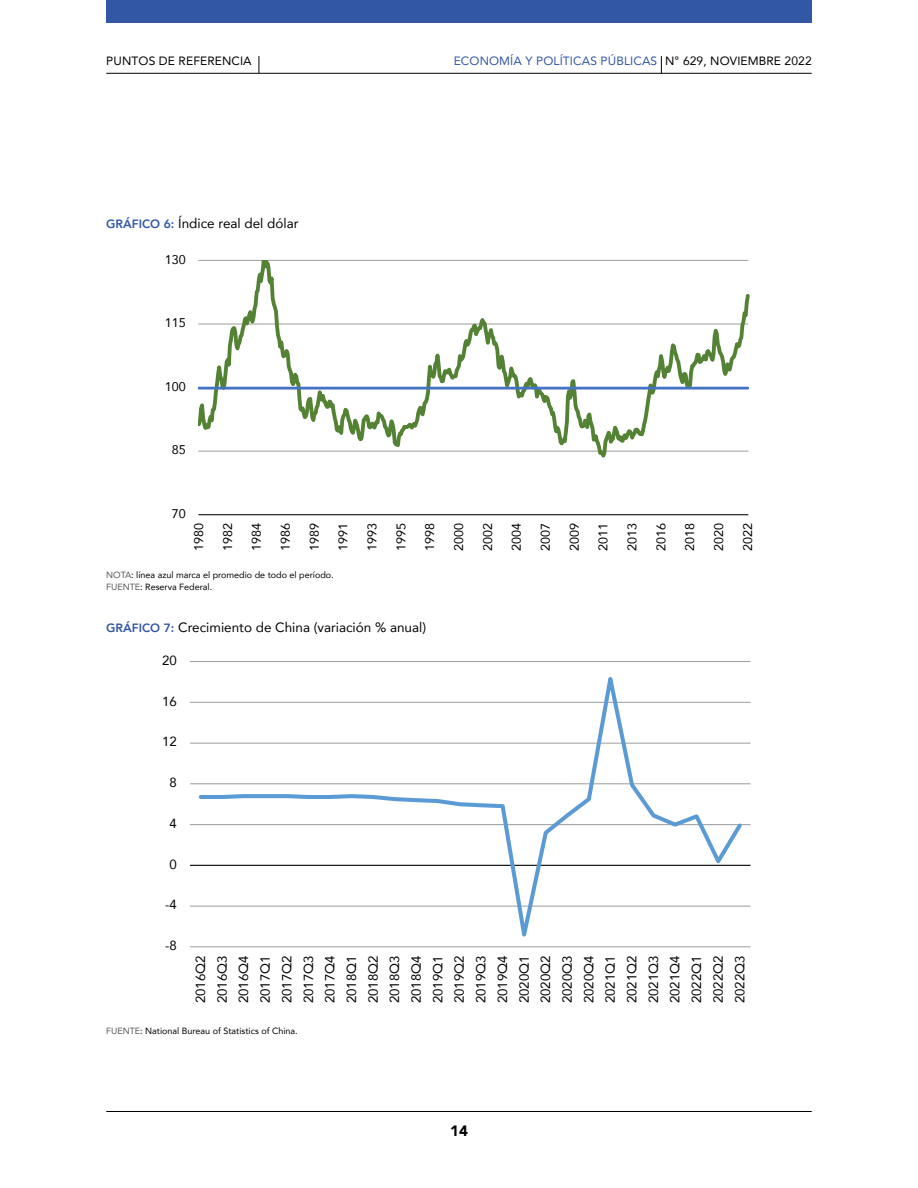
<style>
.page{position:relative;width:918px;height:1188px;background:#fff}
.page>*{position:absolute;margin:0;border:0;box-sizing:border-box;transform-origin:0 0}
.t1{font:900 15px "Avenir";color:#000}
.t2{font:13.5px "Avenir";color:#000}
.t3{font:13.2px/21.6px "Avenir";letter-spacing:.005em;color:#000;text-align:justify}
.t4{font:12.6px "Avenir";letter-spacing:.005em;color:#000}
.t5{font:12px "Avenir";letter-spacing:.01em;color:#3257a4}
.t6{font:12px "Avenir";letter-spacing:.01em;color:#000}
.t7{font:9px/12px "Avenir";color:#000}
.s1{color:#000}
.s2{font-weight:800;font-size:12px;color:#3257a4}
.s3{color:#575756}
</style>
<div class="page">
<hr style="left:106px;top:1111px;width:706px;height:1px;background:#000">
<div style="left:106px;top:0;width:706px;height:23px;background:#3257a4"></div>
<hr style="left:106px;top:73px;width:706px;height:1px;background:#000">
<svg style="left:259px;top:56px;width:1px;height:17px"></svg>
<svg style="left:661px;top:56px;width:1px;height:17px"></svg>
<hr style="left:198px;top:514px;width:550px;height:1px;background:#000">
<svg style="left:198px;top:260px;width:551px;height:198px"></svg>
<svg style="left:198px;top:385px;width:551px;height:6px"></svg>
<hr style="left:190px;top:946px;width:561px;height:1px;background:#9d9c9c">
<hr style="left:190px;top:906px;width:561px;height:1px;background:#9d9c9c">
<hr style="left:190px;top:824px;width:561px;height:1px;background:#9d9c9c">
<hr style="left:190px;top:783px;width:561px;height:1px;background:#9d9c9c">
<hr style="left:190px;top:743px;width:561px;height:1px;background:#9d9c9c">
<hr style="left:190px;top:702px;width:561px;height:1px;background:#9d9c9c">
<hr style="left:190px;top:661px;width:561px;height:1px;background:#9d9c9c">
<hr style="left:190px;top:865px;width:561px;height:1px;background:#000">
<svg style="left:197px;top:677px;width:548px;height:271px"></svg>
<p class="t6" style="left:106px;top:51px;width:147px">PUNTOS DE REFERENCIA</p>
<p class="t5" style="left:454px;top:51px;width:359px">ECONOMÍA Y POLÍTICAS PÚBLICAS <span class="s1">N° 629, NOVIEMBRE 2022</span></p>
<p class="t2" style="left:106px;top:213px;width:194px"><span class="s2">GRÁFICO 6:</span> Índice real del dólar</p>
<p class="t4" style="left:165px;top:249px;width:22px">130</p>
<p class="t4" style="left:165px;top:313px;width:22px">115</p>
<p class="t4" style="left:165px;top:376px;width:22px">100</p>
<p class="t4" style="left:172px;top:440px;width:16px">85</p>
<p class="t4" style="left:172px;top:503px;width:16px">70</p>
<p class="t4" style="left:189px;top:551px;width:29px;rotate:-90deg">1980</p>
<p class="t4" style="left:218px;top:551px;width:29px;rotate:-90deg">1982</p>
<p class="t4" style="left:246px;top:551px;width:29px;rotate:-90deg">1984</p>
<p class="t4" style="left:275px;top:551px;width:29px;rotate:-90deg">1986</p>
<p class="t4" style="left:304px;top:551px;width:29px;rotate:-90deg">1989</p>
<p class="t4" style="left:333px;top:551px;width:29px;rotate:-90deg">1991</p>
<p class="t4" style="left:362px;top:551px;width:29px;rotate:-90deg">1993</p>
<p class="t4" style="left:391px;top:551px;width:29px;rotate:-90deg">1995</p>
<p class="t4" style="left:420px;top:551px;width:29px;rotate:-90deg">1998</p>
<p class="t4" style="left:449px;top:551px;width:29px;rotate:-90deg">2000</p>
<p class="t4" style="left:478px;top:551px;width:29px;rotate:-90deg">2002</p>
<p class="t4" style="left:506px;top:551px;width:29px;rotate:-90deg">2004</p>
<p class="t4" style="left:535px;top:551px;width:29px;rotate:-90deg">2007</p>
<p class="t4" style="left:564px;top:551px;width:29px;rotate:-90deg">2009</p>
<p class="t4" style="left:593px;top:551px;width:29px;rotate:-90deg">2011</p>
<p class="t4" style="left:622px;top:551px;width:29px;rotate:-90deg">2013</p>
<p class="t4" style="left:651px;top:551px;width:29px;rotate:-90deg">2016</p>
<p class="t4" style="left:680px;top:551px;width:29px;rotate:-90deg">2018</p>
<p class="t4" style="left:709px;top:551px;width:29px;rotate:-90deg">2020</p>
<p class="t4" style="left:738px;top:551px;width:29px;rotate:-90deg">2022</p>
<p class="t7" style="left:106px;top:569px;width:229px"><span class="s3">NOTA</span>: línea azul marca el promedio de todo el período.<br><span class="s3">FUENTE</span>: Reserva Federal.</p>
<p class="t2" style="left:106px;top:617px;width:321px"><span class="s2">GRÁFICO 7:</span> Crecimiento de China (variación % anual)</p>
<p class="t3" style="left:162px;top:649px;width:16px">20</p>
<p class="t3" style="left:162px;top:690px;width:16px">16</p>
<p class="t3" style="left:162px;top:731px;width:16px">12</p>
<p class="t3" style="left:169px;top:771px;width:9px">8</p>
<p class="t3" style="left:169px;top:812px;width:9px">4</p>
<p class="t3" style="left:169px;top:853px;width:9px">0</p>
<p class="t3" style="left:165px;top:894px;width:13px">-4</p>
<p class="t3" style="left:165px;top:934px;width:13px">-8</p>
<p class="t3" style="left:189px;top:1003px;width:49px;rotate:-90deg">2016Q2<br>2016Q3<br>2016Q4<br>2017Q1<br>2017Q2<br>2017Q3<br>2017Q4<br>2018Q1<br>2018Q2<br>2018Q3<br>2018Q4<br>2019Q1<br>2019Q2<br>2019Q3<br>2019Q4<br>2020Q1<br>2020Q2<br>2020Q3<br>2020Q4<br>2021Q1<br>2021Q2<br>2021Q3<br>2021Q4<br>2022Q1<br>2022Q2<br>2022Q3</p>
<p class="t7" style="left:106px;top:1025px;width:193px"><span class="s3">FUENTE</span>: National Bureau of Statistics of China.</p>
<p class="t1" style="left:450px;top:1118px;width:19px">14</p>
</div>
